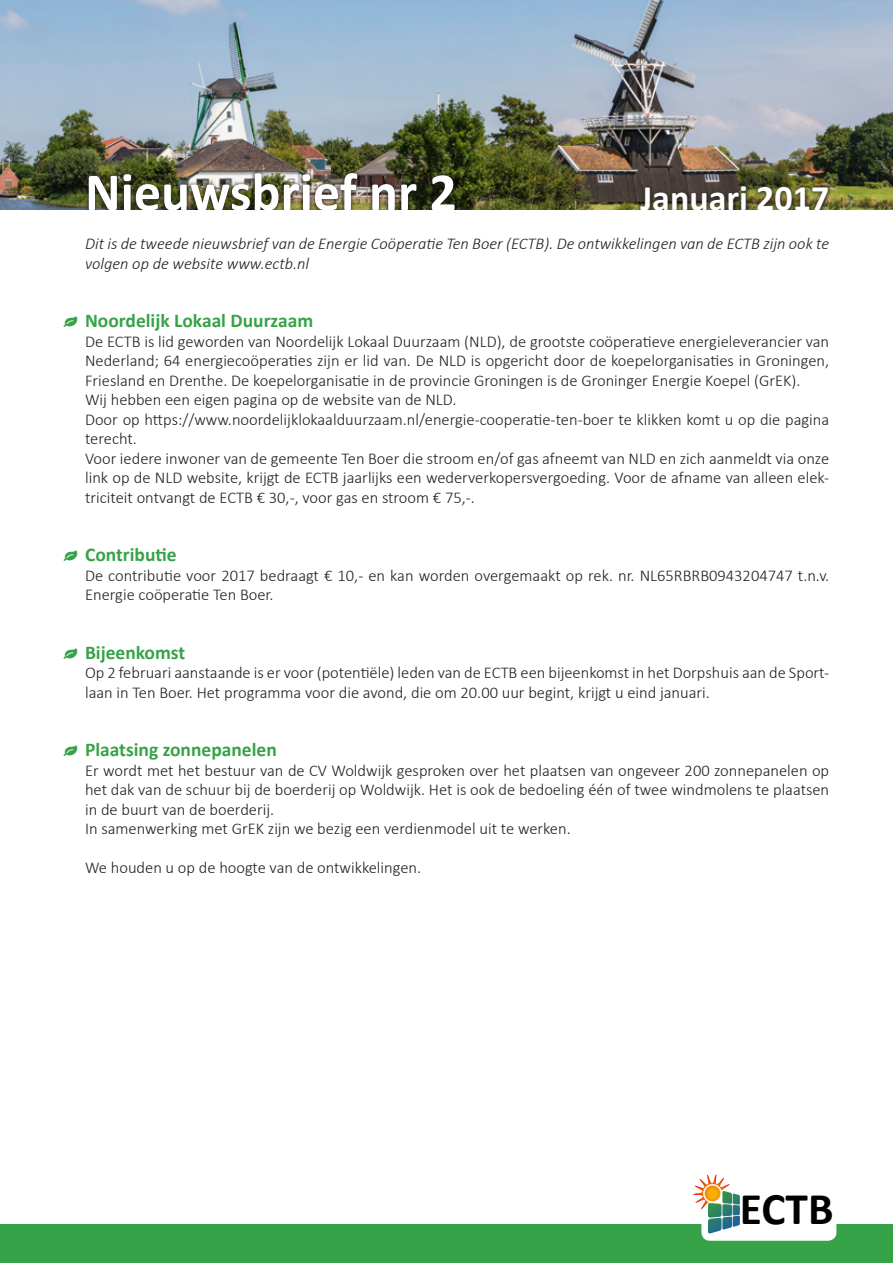
<style>
.page{position:relative;width:893px;height:1263px;background:#fff}
.page>*{position:absolute;margin:0;border:0;box-sizing:border-box;transform-origin:0 0}
.t1{font:700 54px "Calibri";color:#fff}
.t2{font:700 45.45px "Calibri";color:#000}
.t3{font:700 36px "Calibri";color:#fff}
.kopje{font:700 19.5px "Calibri";color:#36a348}
.text{font:300 16.5px/19.5px "Calibri";color:#231f20;text-align:justify}
.t4{font:italic 300 16.5px/19.5px "Calibri";color:#231f20}
</style>
<div class="page">
<img style="left:0;top:0;width:893px;height:210px">
<div style="left:84px;top:169px;width:749px;height:46px;background:#231f20;opacity:.75"></div>
<div style="left:0;top:1224px;width:893px;height:39px;background:#36a348"></div>
<div style="left:0;top:210px;width:893px;height:58px;background:#fff"></div>
<div style="left:701px;top:1173px;width:135px;height:68px;background:#fff;border-radius:9px"></div>
<svg style="left:693px;top:1174px;width:47px;height:60px"></svg>
<p class="t1" style="left:85px;top:159px;width:373px">Nieuwsbrief nr 2</p>
<p class="t3" style="left:640px;top:176px;width:190px">Januari 2017</p>
<p class="t4" style="left:85px;top:234px;width:746px">Dit is de tweede nieuwsbrief van de Energie Coöperatie Ten Boer (ECTB). De ontwikkelingen van de ECTB zijn ook te volgen op de website www.ectb.nl</p>
<p class="kopje" style="left:64px;top:308px;width:251px">● Noordelijk Lokaal Duurzaam</p>
<p class="text" style="left:85px;top:331px;width:746px">De ECTB is lid geworden van Noordelijk Lokaal Duurzaam (NLD), de grootste coöperatieve energieleverancier van Nederland; 64 energiecoöperaties zijn er lid van. De NLD is opgericht door de koepelorganisaties in Groningen, Friesland en Drenthe. De koepelorganisatie in de provincie Groningen is de Groninger Energie Koepel (GrEK).</p>
<p class="text" style="left:85px;top:390px;width:373px">Wij hebben een eigen pagina op de website van de NLD.</p>
<p class="text" style="left:85px;top:409px;width:746px">Door op https://www.noordelijklokaalduurzaam.nl/energie-cooperatie-ten-boer te klikken komt u op die pagina terecht.</p>
<p class="text" style="left:85px;top:448px;width:746px">Voor iedere inwoner van de gemeente Ten Boer die stroom en/of gas afneemt van NLD en zich aanmeldt via onze link op de NLD website, krijgt de ECTB jaarlijks een wederverkopersvergoeding. Voor de afname van alleen elek&shy;triciteit ontvangt de ECTB € 30,-, voor gas en stroom € 75,-.</p>
<p class="kopje" style="left:64px;top:542px;width:114px">● Contributie</p>
<p class="text" style="left:85px;top:565px;width:746px">De contributie voor 2017 bedraagt € 10,- en kan worden overgemaakt op rek. nr. NL65RBRB0943204747 t.n.v.<br>Energie coöperatie Ten Boer.</p>
<p class="kopje" style="left:64px;top:640px;width:123px">● Bijeenkomst</p>
<p class="text" style="left:85px;top:663px;width:746px">Op 2 februari aanstaande is er voor (potentiële) leden van de ECTB een bijeenkomst in het Dorpshuis aan de Sport&shy;laan in Ten Boer. Het programma voor die avond, die om 20.00 uur begint, krijgt u eind januari.</p>
<p class="kopje" style="left:64px;top:737px;width:215px">● Plaatsing zonnepanelen</p>
<p class="text" style="left:85px;top:760px;width:746px">Er wordt met het bestuur van de CV Woldwijk gesproken over het plaatsen van ongeveer 200 zonnepanelen op het dak van de schuur bij de boerderij op Woldwijk. Het is ook de bedoeling één of twee windmolens te plaatsen in de buurt van de boerderij.</p>
<p class="text" style="left:85px;top:819px;width:487px">In samenwerking met GrEK zijn we bezig een verdienmodel uit te werken.</p>
<p class="text" style="left:85px;top:858px;width:338px">We houden u op de hoogte van de ontwikkelingen.</p>
<p class="t2" style="left:740px;top:1181px;width:95px">ECTB</p>
</div>
